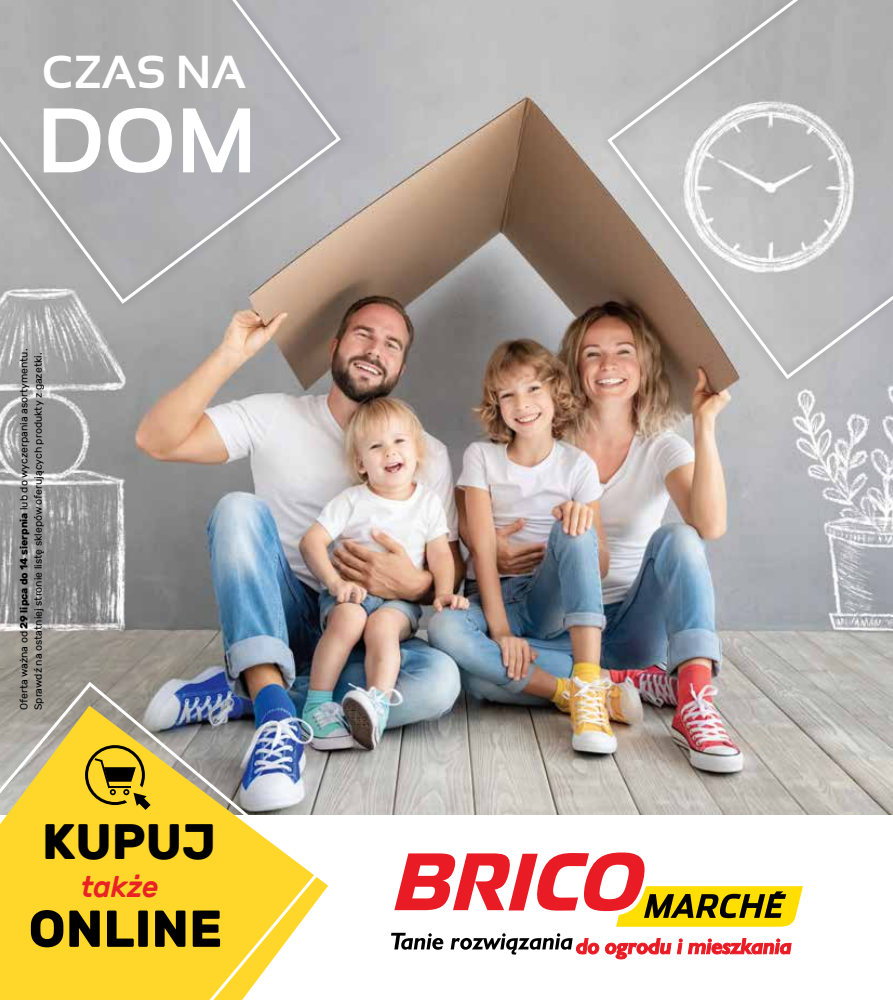
<style>
.page{position:relative;width:893px;height:1000px;background:#fff}
.page>*{position:absolute;margin:0;border:0;box-sizing:border-box;transform-origin:0 0}
.t1{font:700 91.5px "Sansation";color:#fff}
.t2{font:700 51.75px "Rubik";color:#000}
.t3{font:700 49.5px "Rubik";color:#000}
.t4{font:700 46.2px "Sansation";color:#fff}
.t5{font:italic 500 30px "Rubik";letter-spacing:-.015em;color:#e92225}
.t6{font:10.5px/14.2px "Rubik";color:#000}
.s1{font-weight:700}
</style>
<div class="page">
<img style="left:0;top:0;width:893px;height:814px">
<svg style="left:0;top:0;width:355px;height:317px;background:#aea5a0"></svg>
<svg style="left:0;top:0;width:343px;height:306px;background:#b1afb0"></svg>
<svg style="left:593px;top:0;width:300px;height:393px;background:#aa978d"></svg>
<svg style="left:605px;top:0;width:288px;height:381px;background:#b8b4b1"></svg>
<svg style="left:321px;top:705px;width:7px;height:190px"></svg>
<svg style="left:391px;top:932px;width:401px;height:27px"></svg>
<svg style="left:394px;top:852px;width:409px;height:74px"></svg>
<img style="left:0;top:679px;width:321px;height:320px">
<h3 class="t4" style="left:42px;top:46px;width:206px">CZAS NA</h3>
<h1 class="t1" style="left:37px;top:89px;width:221px">DOM</h1>
<p class="t6" style="left:17px;top:710px;width:362px;rotate:-90deg">Oferta ważna od <span class="s1">29 lipca do 14 sierpnia</span> lub do wyczerpania asortymentu.<br>Sprawdź na ostatniej stronie listę sklepów oferujących produkty z gazetki.</p>
<h3 class="t3" style="left:42px;top:812px;width:175px">KUPUJ</h3>
<h3 class="t5" style="left:81px;top:869px;width:79px">także</h3>
<h2 class="t2" style="left:29px;top:898px;width:195px">ONLINE</h2>
</div>
